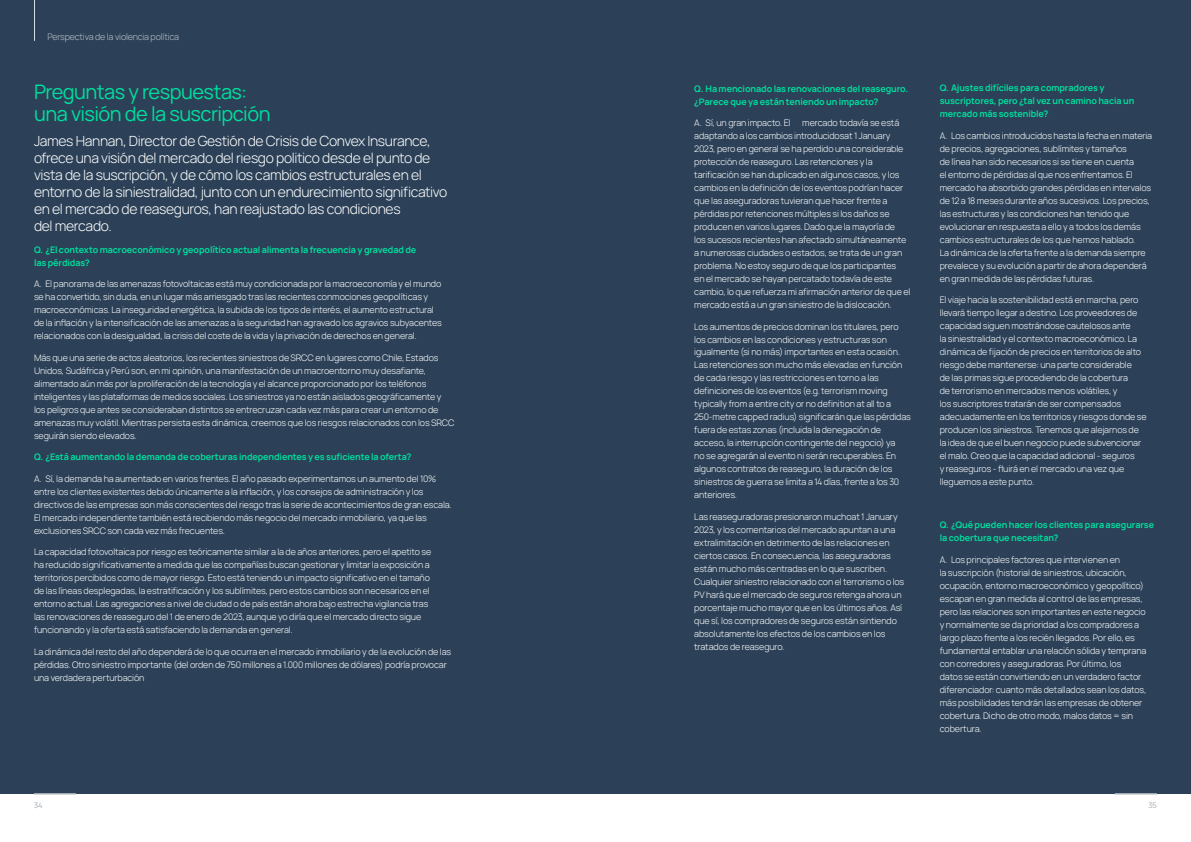
<style>
.page{position:relative;width:1191px;height:842px;background:#fff}
.page>*{position:absolute;margin:0;border:0;box-sizing:border-box;transform-origin:0 0}
.t1{font:20px/21.5px "Manrope";letter-spacing:-.03em;color:#00df9e}
.t2{font:300 14px/17px "Manrope";letter-spacing:-.025em;color:#fff}
.t3{font:300 9px/13px "Manrope";letter-spacing:-.015em;color:#fff}
.t4{font:700 9px/13px "Manrope";letter-spacing:-.01em;color:#00df9e}
.t5{font:300 9px "Manrope";letter-spacing:-.02em;color:#b8bfc7}
.t6{font:300 7.5px "Manrope";color:#b8bfc7}
</style>
<div class="page">
<div style="left:0;top:0;width:1191px;height:794px;background:#2c4158"></div>
<hr style="left:34px;top:793px;width:42px;height:1px;background:#b8bfc7">
<hr style="left:34px;top:0;width:1px;height:41px;background:#dbdfe3">
<hr style="left:1114px;top:793px;width:43px;height:1px;background:#b8bfc7">
<p class="t5" style="left:47px;top:32px;width:133px">Perspectiva de la violencia política</p>
<p class="t5" style="left:47px;top:32px;width:81px">Insuring he Invisible</p>
<h1 class="t1" style="left:34px;top:82px;width:238px">Preguntas y respuestas: una visión de la suscripción</h1>
<p class="t2" style="left:34px;top:133px;width:415px">James Hannan, Director de Gestión de Crisis de Convex Insurance, ofrece una visión del mercado del riesgo politico desde el punto de vista de la suscripción, y de cómo los cambios estructurales en el entorno de la siniestralidad, junto con un endurecimiento significativo en el mercado de reaseguros, han reajustado las condiciones<br>del mercado.</p>
<p class="t4" style="left:34px;top:243px;width:384px">Q. ¿El contexto macroeconómico y geopolítico actual alimenta la frecuencia y gravedad de las pérdidas?</p>
<p class="t3" style="left:34px;top:278px;width:409px">A. El panorama de las amenazas fotovoltaicas está muy condicionada por la macroeconomía y el mundo se ha convertido, sin duda, en un lugar más arriesgado tras las recientes conmociones geopolíticas y macroeconómicas. La inseguridad energética, la subida de los tipos de interés, el aumento estructural de la inflación y la intensificación de las amenazas a la seguridad han agravado los agravios subyacentes relacionados con la desigualdad, la crisis del coste de la vida y la privación de derechos en general.</p>
<p class="t3" style="left:34px;top:351px;width:422px">Más que una serie de actos aleatorios, los recientes siniestros de SRCC en lugares como Chile, Estados Unidos, Sudáfrica y Perú son, en mi opinión, una manifestación de un macroentorno muy desafiante, alimentado aún más por la proliferación de la tecnología y el alcance proporcionado por los teléfonos inteligentes y las plataformas de medios sociales. Los siniestros ya no están aislados geográficamente y los peligros que antes se consideraban distintos se entrecruzan cada vez más para crear un entorno de amenazas muy volátil. Mientras persista esta dinámica, creemos que los riesgos relacionados con los SRCC seguirán siendo elevados.</p>
<p class="t4" style="left:34px;top:451px;width:379px">Q. ¿Está aumentando la demanda de coberturas independientes y es suficiente la oferta?</p>
<p class="t3" style="left:34px;top:472px;width:419px">A. Sí, la demanda ha aumentado en varios frentes. El año pasado experimentamos un aumento del 10% entre los clientes existentes debido únicamente a la inflación, y los consejos de administración y los directivos de las empresas son más conscientes del riesgo tras la serie de acontecimientos de gran escala.<br>El mercado independiente también está recibiendo más negocio del mercado inmobiliario, ya que las exclusiones SRCC son cada vez más frecuentes.</p>
<p class="t3" style="left:34px;top:546px;width:399px">La capacidad fotovoltaica por riesgo es teóricamente similar a la de años anteriores, pero el apetito se ha reducido significativamente a medida que las compañías buscan gestionar y limitar la exposición a territorios percibidos como de mayor riesgo. Esto está teniendo un impacto significativo en el tamaño de las líneas desplegadas, la estratificación y los sublímites, pero estos cambios son necesarios en el entorno actual. Las agregaciones a nivel de ciudad o de país están ahora bajo estrecha vigilancia tras las renovaciones de reaseguro del 1 de enero de 2023, aunque yo diría que el mercado directo sigue funcionando y la oferta está satisfaciendo la demanda en general.</p>
<p class="t3" style="left:34px;top:645px;width:419px">La dinámica del resto del año dependerá de lo que ocurra en el mercado inmobiliario y de la evolución de las pérdidas. Otro siniestro importante (del orden de 750 millones a 1.000 millones de dólares) podría provocar una verdadera perturbación</p>
<p class="t6" style="left:34px;top:801px;width:10px">34</p>
<p class="t4" style="left:694px;top:82px;width:215px">Q. Ha mencionado las renovaciones del reaseguro. ¿Parece que ya están teniendo un impacto?</p>
<p class="t3" style="left:694px;top:117px;width:98px">A. Sí, un gran impacto. El</p>
<p class="t3" style="left:694px;top:117px;width:218px;text-indent:108px">mercado todavía se está adaptando a los cambios introducidosat 1 January 2023, pero en general se ha perdido una considerable protección de reaseguro. Las retenciones y la tarificación se han duplicado en algunos casos, y los cambios en la definición de los eventos podrían hacer que las aseguradoras tuvieran que hacer frente a pérdidas por retenciones múltiples si los daños se producen en varios lugares. Dado que la mayoría de<br>los sucesos recientes han afectado simultáneamente a numerosas ciudades o estados, se trata de un gran problema. No estoy seguro de que los participantes<br>en el mercado se hayan percatado todavía de este cambio, lo que refuerza mi afirmación anterior de que el mercado está a un gran siniestro de la dislocación.</p>
<p class="t3" style="left:694px;top:320px;width:218px">Los aumentos de precios dominan los titulares, pero los cambios en las condiciones y estructuras son igualmente (si no más) importantes en esta ocasión.<br>Las retenciones son mucho más elevadas en función de cada riesgo y las restricciones en torno a las definiciones de los eventos (e.g. terrorism moving typically from a entire city or no definition at all to a 250-metre capped radius) significarán que las pérdidas fuera de estas zonas (incluida la denegación de acceso, la interrupción contingente del negocio) ya<br>no se agregarán al evento ni serán recuperables. En algunos contratos de reaseguro, la duración de los siniestros de guerra se limita a 14 días, frente a los 30 anteriores.</p>
<p class="t3" style="left:694px;top:510px;width:211px">Las reaseguradoras presionaron muchoat 1 January 2023, y los comentarios del mercado apuntan a una extralimitación en detrimento de las relaciones en ciertos casos. En consecuencia, las aseguradoras están mucho más centradas en lo que suscriben.<br>Cualquier siniestro relacionado con el terrorismo o los PV hará que el mercado de seguros retenga ahora un porcentaje mucho mayor que en los últimos años. Así que sí, los compradores de seguros están sintiendo absolutamente los efectos de los cambios en los tratados de reaseguro.</p>
<p class="t4" style="left:939px;top:82px;width:196px">Q. Ajustes difíciles para compradores y suscriptores, pero ¿tal vez un camino hacia un mercado más sostenible?</p>
<p class="t3" style="left:939px;top:129px;width:214px">A. Los cambios introducidos hasta la fecha en materia de precios, agregaciones, sublímites y tamaños<br>de línea han sido necesarios si se tiene en cuenta<br>el entorno de pérdidas al que nos enfrentamos. El mercado ha absorbido grandes pérdidas en intervalos de 12 a 18 meses durante años sucesivos. Los precios, las estructuras y las condiciones han tenido que evolucionar en respuesta a ello y a todos los demás cambios estructurales de los que hemos hablado.<br>La dinámica de la oferta frente a la demanda siempre prevalece y su evolución a partir de ahora dependerá en gran medida de las pérdidas futuras.</p>
<p class="t3" style="left:939px;top:294px;width:208px">El viaje hacia la sostenibilidad está en marcha, pero llevará tiempo llegar a destino. Los proveedores de capacidad siguen mostrándose cautelosos ante<br>la siniestralidad y el contexto macroeconómico. La dinámica de fijación de precios en territorios de alto riesgo debe mantenerse: una parte considerable<br>de las primas sigue procediendo de la cobertura<br>de terrorismo en mercados menos volátiles, y<br>los suscriptores tratarán de ser compensados adecuadamente en los territorios y riesgos donde se producen los siniestros. Tenemos que alejarnos de la idea de que el buen negocio puede subvencionar el malo. Creo que la capacidad adicional - seguros<br>y reaseguros - fluirá en el mercado una vez que lleguemos a este punto.</p>
<p class="t4" style="left:939px;top:519px;width:216px">Q. ¿Qué pueden hacer los clientes para asegurarse la cobertura que necesitan?</p>
<p class="t3" style="left:939px;top:553px;width:208px">A. Los principales factores que intervienen en<br>la suscripción (historial de siniestros, ubicación, ocupación, entorno macroeconómico y geopolítico) escapan en gran medida al control de las empresas, pero las relaciones son importantes en este negocio y normalmente se da prioridad a los compradores a largo plazo frente a los recién llegados. Por ello, es fundamental entablar una relación sólida y temprana con corredores y aseguradoras. Por último, los datos se están convirtiendo en un verdadero factor diferenciador: cuanto más detallados sean los datos, más posibilidades tendrán las empresas de obtener cobertura. Dicho de otro modo, malos datos = sin cobertura.</p>
<p class="t6" style="left:1148px;top:801px;width:10px">35</p>
</div>
